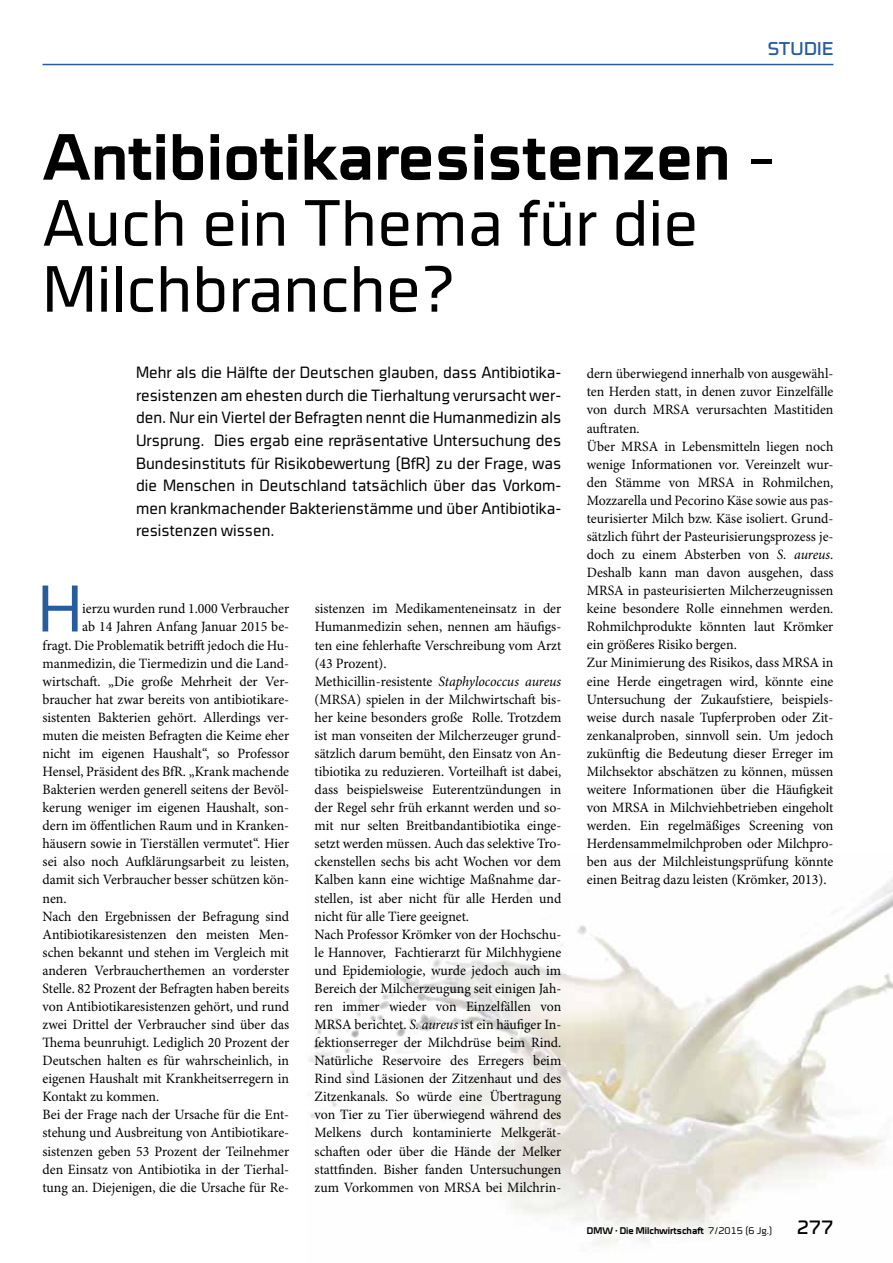
<style>
.page{position:relative;width:893px;height:1263px;background:#fff}
.page>*{position:absolute;margin:0;border:0;box-sizing:border-box;transform-origin:0 0}
.t1{font:300 condensed 66.6px "Cube OT";color:#275d9f}
.t2{font:300 condensed 66px/66px "Cube OT";color:#000}
.t3{font:18.75px "Cube OT";letter-spacing:.01em;color:#275d9f}
.t4{font:300 condensed 16.5px/22.5px "Cube OT";color:#000;text-align:justify}
.t5{font:14.25px/18px "Minion Pro";color:#000}
.t6{font:700 9.75px "Cube OT";color:#000}
.s1{font-weight:700;font-stretch:normal}
.s2{font-style:italic}
.s3{font-weight:300}
.s4{font-weight:400;font-size:19.5px}
</style>
<div class="page">
<hr style="left:43px;top:64px;width:790px;height:1px;background:#275d9f">
<img style="left:308px;top:878px;width:585px;height:369px">
<h3 class="t3" style="left:768px;top:38px;width:67px">Studie</h3>
<h2 class="t2" style="left:43px;top:123px;width:735px"><span class="s1">Antibiotikaresistenzen</span> –<br>Auch ein Thema für die<br>Milchbranche?</h2>
<p class="t4" style="left:136px;top:361px;width:427px">Mehr als die Hälfte der Deutschen glauben, dass Antibiotika&shy;resistenzen am ehesten durch die Tierhaltung verursacht wer&shy;den. Nur ein Viertel der Befragten nennt die Humanmedizin als Ursprung. Dies ergab eine repräsentative Untersuchung des Bundesinstituts für Risikobewertung (BfR) zu der Frage, was die Menschen in Deutschland tatsächlich über das Vorkom&shy;men krankmachender Bakterienstämme und über Antibiotika&shy;resistenzen wissen.</p>
<h1 class="t1" style="left:38px;top:572px;width:46px">H</h1>
<p class="t5" style="left:82px;top:600px;width:208px">ierzu wurden rund 1.000 Verbraucher</p>
<p class="t5" style="left:82px;top:618px;width:208px">ab 14 Jahren Anfang Januar 2015 be-</p>
<p class="t5" style="left:43px;top:637px;width:248px">fragt. Die Problematik betrifft jedoch die Hu-</p>
<p class="t5" style="left:43px;top:655px;width:248px">manmedizin, die Tiermedizin und die Land-</p>
<p class="t5" style="left:43px;top:673px;width:248px">wirtschaft. „Die große Mehrheit der Ver-</p>
<p class="t5" style="left:43px;top:691px;width:248px">braucher hat zwar bereits von antibiotikare-</p>
<p class="t5" style="left:43px;top:709px;width:248px">sistenten Bakterien gehört. Allerdings ver-</p>
<p class="t5" style="left:43px;top:727px;width:248px">muten die meisten Befragten die Keime eher</p>
<p class="t5" style="left:43px;top:745px;width:248px">nicht im eigenen Haushalt“, so Professor</p>
<p class="t5" style="left:43px;top:763px;width:248px">Hensel, Präsident des BfR. „Krank machende</p>
<p class="t5" style="left:43px;top:781px;width:248px">Bakterien werden generell seitens der Bevöl-</p>
<p class="t5" style="left:43px;top:799px;width:248px">kerung weniger im eigenen Haushalt, son-</p>
<p class="t5" style="left:43px;top:817px;width:248px">dern im öffentlichen Raum und in Kranken-</p>
<p class="t5" style="left:43px;top:835px;width:248px">häusern sowie in Tierställen vermutet“. Hier</p>
<p class="t5" style="left:43px;top:853px;width:248px">sei also noch Aufklärungsarbeit zu leisten,</p>
<p class="t5" style="left:43px;top:871px;width:248px">damit sich Verbraucher besser schützen kön-</p>
<p class="t5" style="left:43px;top:889px;width:26px">nen.</p>
<p class="t5" style="left:43px;top:908px;width:248px">Nach den Ergebnissen der Befragung sind</p>
<p class="t5" style="left:43px;top:926px;width:248px">Antibiotikaresistenzen den meisten Men-</p>
<p class="t5" style="left:43px;top:944px;width:248px">schen bekannt und stehen im Vergleich mit</p>
<p class="t5" style="left:43px;top:962px;width:248px">anderen Verbraucherthemen an vorderster</p>
<p class="t5" style="left:43px;top:980px;width:248px">Stelle. 82 Prozent der Befragten haben bereits</p>
<p class="t5" style="left:43px;top:998px;width:248px">von Antibiotikaresistenzen gehört, und rund</p>
<p class="t5" style="left:43px;top:1016px;width:248px">zwei Drittel der Verbraucher sind über das</p>
<p class="t5" style="left:43px;top:1034px;width:248px">Thema beunruhigt. Lediglich 20 Prozent der</p>
<p class="t5" style="left:43px;top:1052px;width:248px">Deutschen halten es für wahrscheinlich, in</p>
<p class="t5" style="left:43px;top:1070px;width:248px">eigenen Haushalt mit Krankheitserregern in</p>
<p class="t5" style="left:43px;top:1088px;width:118px">Kontakt zu kommen.</p>
<p class="t5" style="left:43px;top:1106px;width:248px">Bei der Frage nach der Ursache für die Ent-</p>
<p class="t5" style="left:43px;top:1124px;width:248px">stehung und Ausbreitung von Antibiotikare-</p>
<p class="t5" style="left:43px;top:1142px;width:248px">sistenzen geben 53 Prozent der Teilnehmer</p>
<p class="t5" style="left:43px;top:1161px;width:248px">den Einsatz von Antibiotika in der Tierhal-</p>
<p class="t5" style="left:43px;top:1179px;width:248px">tung an. Diejenigen, die die Ursache für Re-</p>
<p class="t5" style="left:315px;top:600px;width:248px">sistenzen im Medikamenteneinsatz in der Humanmedizin sehen, nennen am häufigs&shy;ten eine fehlerhafte Verschreibung vom Arzt (43 Prozent).<br>Methicillin-resistente <span class="s2">Staphylococcus aureus </span>(MRSA) spielen in der Milchwirtschaft bis&shy;her keine besonders große Rolle. Trotzdem ist man vonseiten der Milcherzeuger grund&shy;sätzlich darum bemüht, den Einsatz von An&shy;tibiotika zu reduzieren. Vorteilhaft ist dabei, dass beispielsweise Euterentzündungen in der Regel sehr früh erkannt werden und so&shy;mit nur selten Breitbandantibiotika einge&shy;setzt werden müssen. Auch das selektive Tro&shy;ckenstellen sechs bis acht Wochen vor dem Kalben kann eine wichtige Maßnahme dar&shy;stellen, ist aber nicht für alle Herden und nicht für alle Tiere geeignet.<br>Nach Professor Krömker von der Hochschu&shy;le Hannover, Fachtierarzt für Milchhygiene und Epidemiologie, wurde jedoch auch im Bereich der Milcherzeugung seit einigen Jah&shy;ren immer wieder von Einzelfällen von MRSA berichtet. <span class="s2">S. aureus</span> ist ein häufiger In&shy;fektionserreger der Milchdrüse beim Rind.<br>Natürliche Reservoire des Erregers beim Rind sind Läsionen der Zitzenhaut und des Zitzenkanals. So würde eine Übertragung von Tier zu Tier überwiegend während des Melkens durch kontaminierte Melkgerät&shy;schaften oder über die Hände der Melker stattfinden. Bisher fanden Untersuchungen zum Vorkommen von MRSA bei Milchrin-</p>
<p class="t5" style="left:587px;top:365px;width:248px">dern überwiegend innerhalb von ausgewähl&shy;ten Herden statt, in denen zuvor Einzelfälle von durch MRSA verursachten Mastitiden auftraten.<br>Über MRSA in Lebensmitteln liegen noch wenige Informationen vor. Vereinzelt wur&shy;den Stämme von MRSA in Rohmilchen, Mozzarella und Pecorino Käse sowie aus pas&shy;teurisierter Milch bzw. Käse isoliert. Grund&shy;sätzlich führt der Pasteurisierungsprozess je&shy;doch zu einem Absterben von <span class="s2">S. aureus</span>.<br>Deshalb kann man davon ausgehen, dass MRSA in pasteurisierten Milcherzeugnissen keine besondere Rolle einnehmen werden.<br>Rohmilchprodukte könnten laut Krömker ein größeres Risiko bergen.<br>Zur Minimierung des Risikos, dass MRSA in eine Herde eingetragen wird, könnte eine Untersuchung der Zukaufstiere, beispiels&shy;weise durch nasale Tupferproben oder Zit&shy;zenkanalproben, sinnvoll sein. Um jedoch zukünftig die Bedeutung dieser Erreger im Milchsektor abschätzen zu können, müssen weitere Informationen über die Häufigkeit von MRSA in Milchviehbetrieben eingeholt werden. Ein regelmäßiges Screening von Herdensammelmilchproben oder Milchpro&shy;ben aus der Milchleistungsprüfung könnte einen Beitrag dazu leisten (Krömker, 2013).</p>
<p class="t6" style="left:587px;top:1225px;width:248px">DMW · Die Milchwirtschaft <span class="s3">7/2015 (6 Jg.)</span> <span class="s4">277</span></p>
</div>
